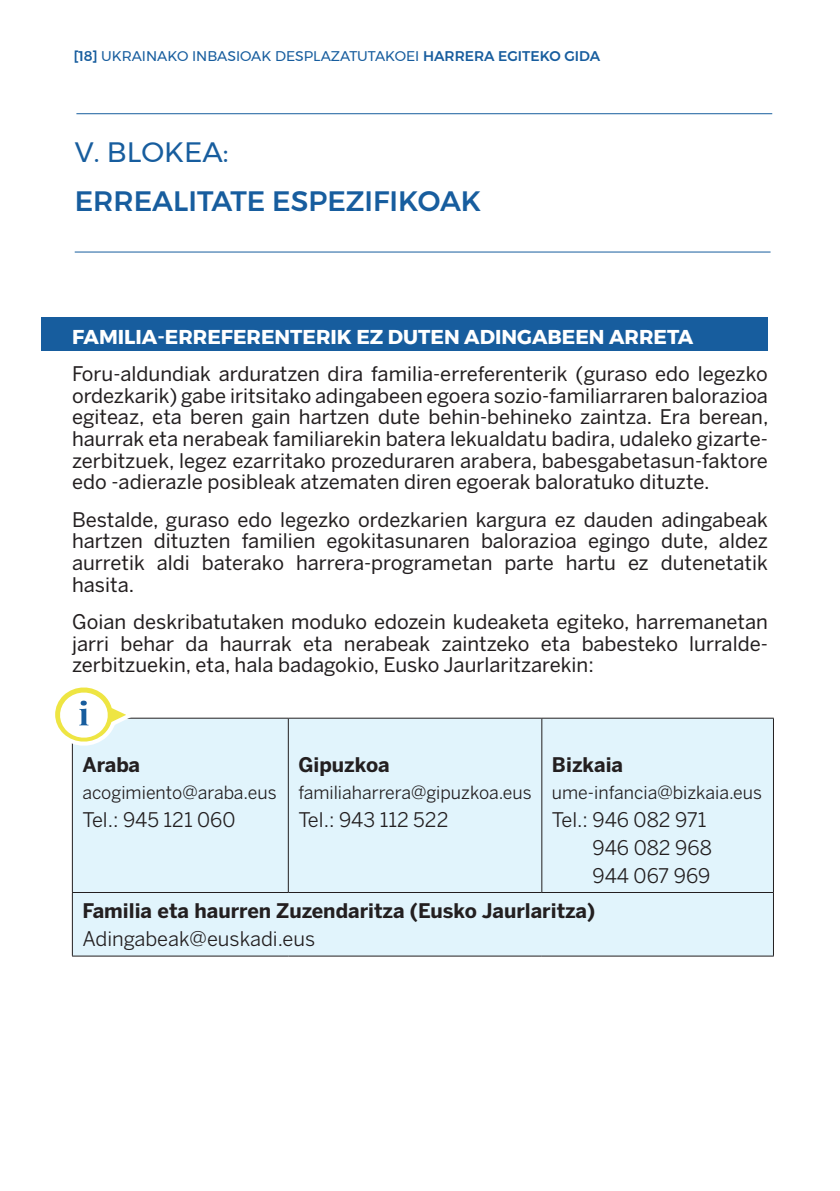
<style>
.page{position:relative;width:840px;height:1191px;background:#fff}
.page>*{position:absolute;margin:0;border:0;box-sizing:border-box;transform-origin:0 0}
.t1{font:500 28px "Montserrat";color:#175d9e}
.t2{font:28px "Montserrat";color:#175d9e}
.t3{font:20px/21.6px "Benton Sans";color:#231f20;text-align:justify}
.t4{font:20px "Benton Sans";color:#231f20}
.t5{font:700 20px "Benton Sans";color:#231f20}
.t6{font:700 20px "Montserrat";color:#fff}
.t7{font:18px "Benton Sans";color:#231f20}
.t8{font:14px "Montserrat";color:#175d9e}
.s1{font-weight:500}
</style>
<div class="page">
<div style="left:42px;top:317px;width:725px;height:33px;background:#175d9e"></div>
<div style="left:73px;top:719px;width:699px;height:236px;background:#e1f4fc"></div>
<hr style="left:72px;top:718px;width:216px;height:1px;background:#231f20">
<hr style="left:72px;top:718px;width:1px;height:174px;background:#231f20">
<hr style="left:72px;top:892px;width:216px;height:1px;background:#231f20">
<hr style="left:72px;top:892px;width:1px;height:63px;background:#231f20">
<hr style="left:72px;top:955px;width:216px;height:1px;background:#231f20">
<hr style="left:288px;top:955px;width:253px;height:1px;background:#231f20">
<hr style="left:541px;top:955px;width:232px;height:1px;background:#231f20">
<hr style="left:288px;top:718px;width:253px;height:1px;background:#231f20">
<hr style="left:288px;top:718px;width:1px;height:174px;background:#231f20">
<hr style="left:288px;top:892px;width:253px;height:1px;background:#231f20">
<hr style="left:541px;top:718px;width:232px;height:1px;background:#231f20">
<hr style="left:541px;top:718px;width:1px;height:174px;background:#231f20">
<hr style="left:772px;top:718px;width:1px;height:174px;background:#231f20">
<hr style="left:541px;top:892px;width:232px;height:1px;background:#231f20">
<hr style="left:772px;top:892px;width:1px;height:63px;background:#231f20">
<svg style="left:55px;top:687px;width:85px;height:65px"></svg>
<hr style="left:76px;top:113px;width:695px;height:1px;background:#175d9e">
<hr style="left:75px;top:252px;width:695px;height:1px;background:#175d9e">
<p class="t8" style="left:74px;top:45px;width:527px"><span class="s1">[18]</span> UKRAINAKO INBASIOAK DESPLAZATUTAKOEI <span class="s1">HARRERA EGITEKO GIDA</span></p>
<p class="t2" style="left:75px;top:130px;width:155px">V. BLOKEA:</p>
<p class="t1" style="left:75px;top:179px;width:408px">ERREALITATE ESPEZIFIKOAK</p>
<p class="t6" style="left:72px;top:320px;width:622px">FAMILIA-ERREFERENTERIK EZ DUTEN ADINGABEEN ARRETA</p>
<p class="t3" style="left:72px;top:363px;width:697px">Foru-aldundiak arduratzen dira familia-erreferenterik (guraso edo legezko ordezkarik) gabe iritsitako adingabeen egoera sozio-familiarraren balorazioa egiteaz, eta beren gain hartzen dute behin-behineko zaintza. Era berean, haurrak eta nerabeak familiarekin batera lekualdatu badira, udaleko gizarte&shy;zerbitzuek, legez ezarritako prozeduraren arabera, babesgabetasun-faktore edo -adierazle posibleak atzematen diren egoerak baloratuko dituzte.</p>
<p class="t3" style="left:72px;top:508px;width:697px">Bestalde, guraso edo legezko ordezkarien kargura ez dauden adingabeak hartzen dituzten familien egokitasunaren balorazioa egingo dute, aldez aurretik aldi baterako harrera-programetan parte hartu ez dutenetatik hasita.</p>
<p class="t3" style="left:72px;top:611px;width:697px">Goian deskribatutaken moduko edozein kudeaketa egiteko, harremanetan jarri behar da haurrak eta nerabeak zaintzeko eta babesteko lurralde&shy;zerbitzuekin, eta, hala badagokio, Eusko Jaurlaritzarekin:</p>
<p class="t5" style="left:298px;top:752px;width:93px">Gipuzkoa</p>
<p class="t7" style="left:298px;top:782px;width:235px">familiaharrera@gipuzkoa.eus</p>
<p class="t4" style="left:298px;top:808px;width:151px">Tel.: 943 112 522</p>
<p class="t5" style="left:82px;top:752px;width:59px">Araba</p>
<p class="t7" style="left:82px;top:782px;width:196px">acogimiento@araba.eus</p>
<p class="t4" style="left:82px;top:808px;width:154px">Tel.: 945 121 060</p>
<p class="t5" style="left:551px;top:752px;width:73px">Bizkaia</p>
<p class="t7" style="left:551px;top:782px;width:212px">ume-infancia@bizkaia.eus</p>
<p class="t4" style="left:551px;top:808px;width:156px">Tel.: 946 082 971</p>
<p class="t4" style="left:592px;top:835px;width:121px">946 082 968</p>
<p class="t4" style="left:592px;top:863px;width:119px">944 067 969</p>
<p class="t5" style="left:82px;top:899px;width:514px">Familia eta haurren Zuzendaritza (Eusko Jaurlaritza)</p>
<p class="t4" style="left:82px;top:927px;width:234px">Adingabeak@euskadi.eus</p>
</div>
